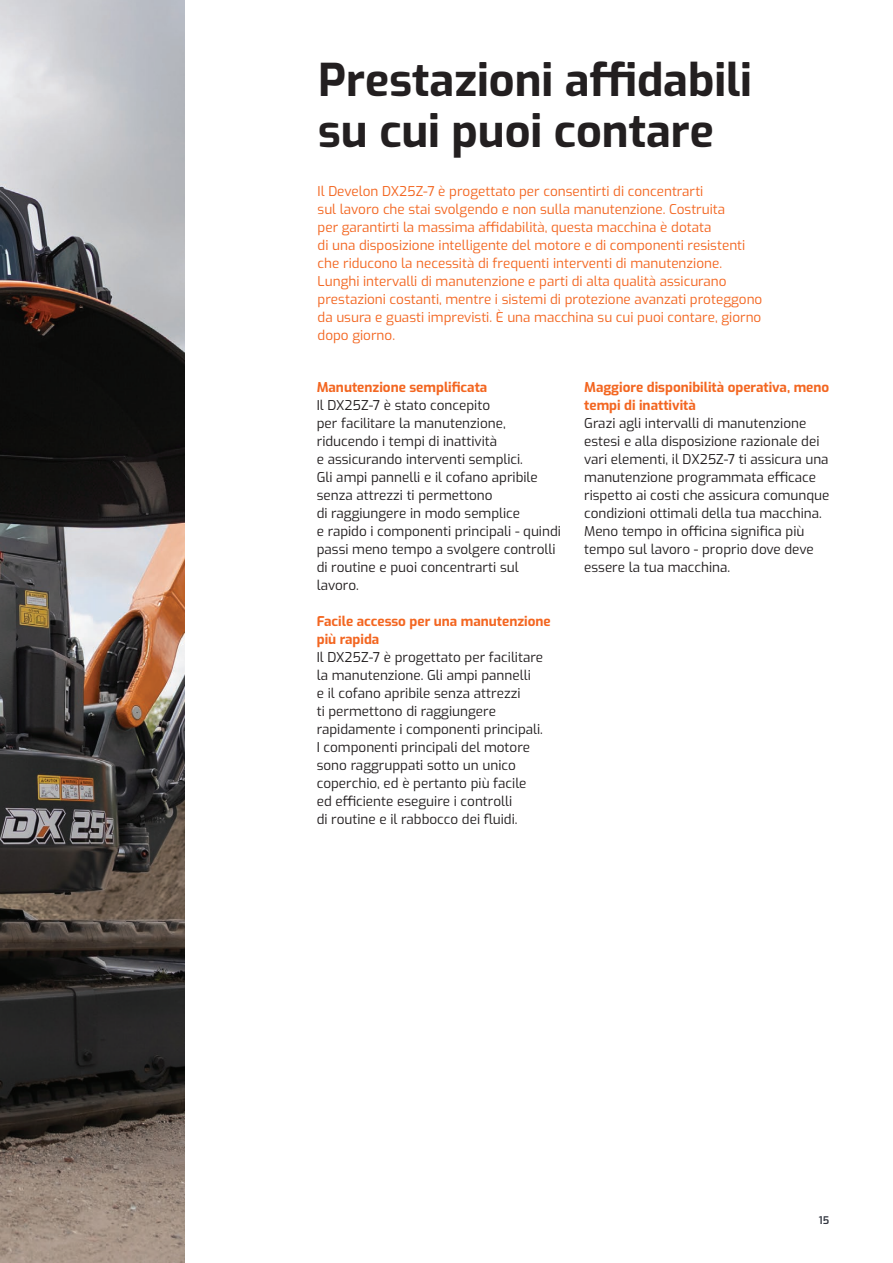
<style>
.page{position:relative;width:893px;height:1263px;background:#fff}
.page>*{position:absolute;margin:0;border:0;box-sizing:border-box;transform-origin:0 0}
.t1{font:700 45px/51px "Exo";color:#231f20}
.t2{font:13.5px/18px "Exo";color:#231f20}
.t3{font:13.5px/18px "Exo";color:#f36621}
.t4{font:700 13.5px/18px "Exo";color:#f36621}
.t5{font:600 10.5px "Exo";color:#30343e}
</style>
<div class="page">
<img style="left:0;top:0;width:184px;height:1263px">
<h1 class="t1" style="left:318px;top:52px;width:435px">Prestazioni affidabili su cui puoi contare</h1>
<p class="t3" style="left:318px;top:182px;width:446px">Il Develon DX25Z-7 è progettato per consentirti di concentrarti<br>sul lavoro che stai svolgendo e non sulla manutenzione. Costruita<br>per garantirti la massima affidabilità, questa macchina è dotata<br>di una disposizione intelligente del motore e di componenti resistenti che riducono la necessità di frequenti interventi di manutenzione.<br>Lunghi intervalli di manutenzione e parti di alta qualità assicurano prestazioni costanti, mentre i sistemi di protezione avanzati proteggono da usura e guasti imprevisti. È una macchina su cui puoi contare, giorno dopo giorno.</p>
<p class="t4" style="left:317px;top:378px;width:172px">Manutenzione semplificata</p>
<p class="t2" style="left:317px;top:396px;width:246px">Il DX25Z-7 è stato concepito<br>per facilitare la manutenzione, riducendo i tempi di inattività<br>e assicurando interventi semplici.<br>Gli ampi pannelli e il cofano apribile senza attrezzi ti permettono<br>di raggiungere in modo semplice<br>e rapido i componenti principali - quindi passi meno tempo a svolgere controlli di routine e puoi concentrarti sul lavoro.</p>
<p class="t4" style="left:317px;top:612px;width:236px">Facile accesso per una manutenzione più rapida</p>
<p class="t2" style="left:317px;top:648px;width:228px">Il DX25Z-7 è progettato per facilitare la manutenzione. Gli ampi pannelli<br>e il cofano apribile senza attrezzi<br>ti permettono di raggiungere rapidamente i componenti principali.<br>I componenti principali del motore sono raggruppati sotto un unico coperchio, ed è pertanto più facile ed efficiente eseguire i controlli<br>di routine e il rabbocco dei fluidi.</p>
<p class="t4" style="left:584px;top:378px;width:247px">Maggiore disponibilità operativa, meno tempi di inattività</p>
<p class="t2" style="left:584px;top:414px;width:247px">Grazi agli intervalli di manutenzione estesi e alla disposizione razionale dei vari elementi, il DX25Z-7 ti assicura una manutenzione programmata efficace rispetto ai costi che assicura comunque condizioni ottimali della tua macchina.<br>Meno tempo in officina significa più tempo sul lavoro - proprio dove deve essere la tua macchina.</p>
<p class="t5" style="left:819px;top:1213px;width:12px">15</p>
</div>
